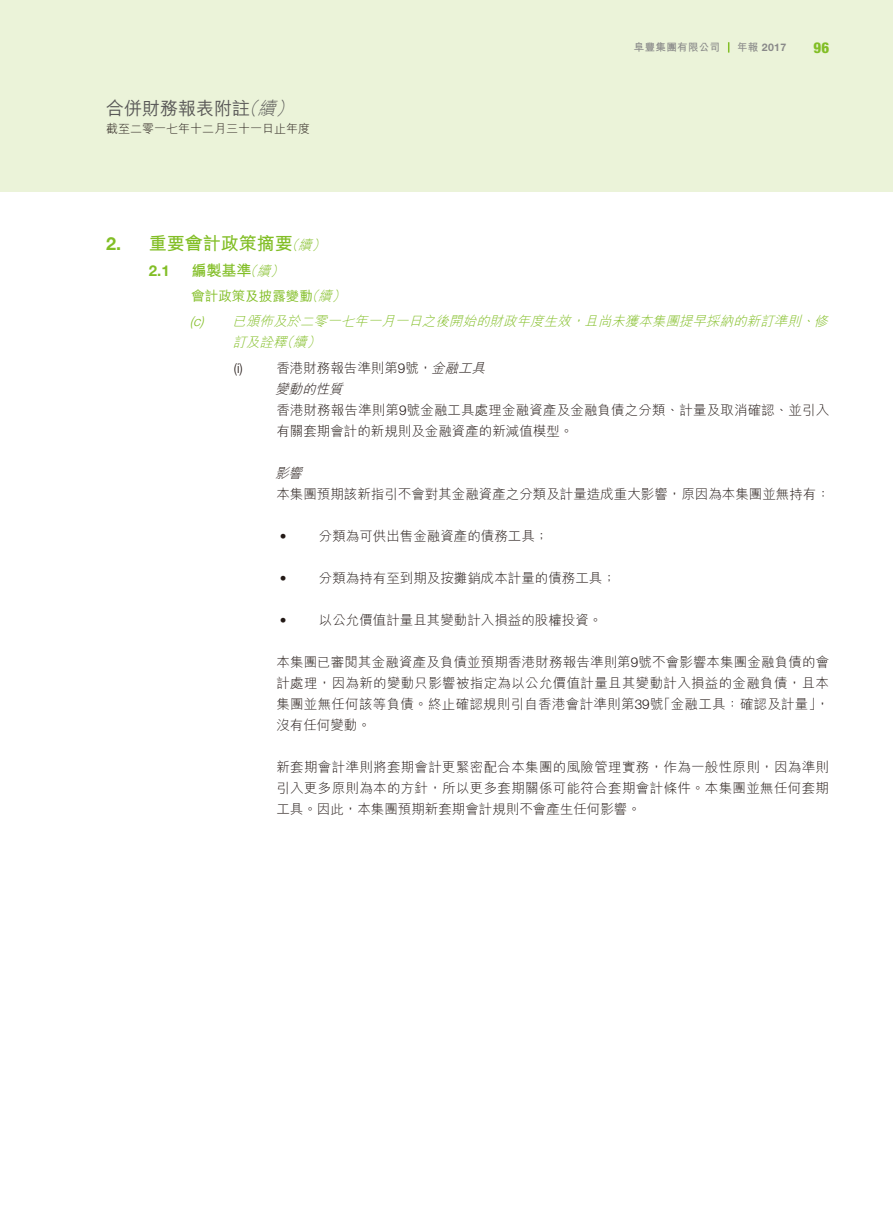
<style>
.page{position:relative;width:893px;height:1212px;background:#fff}
.page>*{position:absolute;margin:0;border:0;box-sizing:border-box;transform-origin:0 0}
.t1{font:500 18px "M Hei HK";color:#595857}
.t2{font:700 18px "M Hei HK";color:#82be26}
.t3{font:italic 300 18px "M Hei HK";color:#595857}
.t4{font:700 18px "Helvetica Neue LT Std";color:#82be26}
.t5{font:700 15px "M Hei HK";color:#82be26}
.t6{font:700 15px "Helvetica Neue LT Std";color:#82be26}
.t7{font:800 condensed 15px "Helvetica Neue LT Std";color:#82be26}
.t8{font:300 13.5px/21px "M Hei HK";color:#231916}
.t9{font:italic 300 13.5px "M Hei HK";color:#82be26}
.t10{font:500 13.5px "M Hei HK";color:#82be26}
.t11{font:300 13.5px "Helvetica Neue LT Std";color:#231916}
.t12{font:italic 300 13.5px "Helvetica Neue LT Std";color:#82be26}
.t13{font:italic 300 13.5px "M Hei HK";color:#231916}
.t14{font:300 12px "M Hei HK";color:#231916}
.t15{font:700 10.5px "M Hei HK";letter-spacing:.03em;color:#898989}
.t16{font:700 10.5px "Helvetica Neue LT Std";color:#898989}
.s1{font-weight:300;font-style:italic}
.s2{font-family:"M Hei HK"}
.s3{font-style:italic;color:#82be26}
.s4{font-family:"Helvetica Neue LT Std"}
.s5{font-style:italic}
</style>
<div class="page">
<div style="left:0;top:0;width:893px;height:192px;background:#ebf3d9"></div>
<h1 class="t1" style="left:106px;top:95px;width:175px">合併財務報表附註<span class="s1">續</span></h1>
<h1 class="t3" style="left:239px;top:99px;width:24px">（</h1>
<h1 class="t3" style="left:275px;top:99px;width:24px">(</h1>
<p class="t14" style="left:106px;top:122px;width:205px">截至二零一七年十二月三十一日止年度</p>
<h1 class="t4" style="left:106px;top:232px;width:17px">2.</h1>
<h1 class="t2" style="left:149px;top:230px;width:145px">重要會計政策摘要</h1>
<p class="t9" style="left:298px;top:238px;width:19px">續</p>
<p class="t9" style="left:285px;top:238px;width:19px">（</p>
<p class="t9" style="left:312px;top:238px;width:19px">(</p>
<p class="t6" style="left:149px;top:261px;width:22px">2.1</p>
<p class="t5" style="left:191px;top:259px;width:61px">編製基準</p>
<p class="t9" style="left:257px;top:264px;width:19px">續</p>
<p class="t9" style="left:243px;top:264px;width:19px">（</p>
<p class="t9" style="left:270px;top:264px;width:19px">(</p>
<p class="t10" style="left:191px;top:286px;width:145px">會計政策及披露變動<span class="s1">續</span></p>
<p class="t9" style="left:305px;top:289px;width:19px">（</p>
<p class="t9" style="left:332px;top:289px;width:19px">(</p>
<p class="t15" style="left:634px;top:40px;width:88px">阜豐集團有限公司</p>
<p class="t16" style="left:737px;top:41px;width:51px"><span class="s2">年報</span> 2017</p>
<p class="t7" style="left:814px;top:38px;width:17px">96</p>
<p class="t12" style="left:190px;top:313px;width:16px">c(</p>
<p class="t12" style="left:200px;top:313px;width:5px">)</p>
<p class="t9" style="left:232px;top:314px;width:343px">已頒佈及於二零一七年一月一日之後開始的財政年度生效</p>
<p class="t9" style="left:584px;top:314px;width:221px">且尚未獲本集團提早採納的新訂準則</p>
<p class="t9" style="left:814px;top:314px;width:19px">修</p>
<p class="t9" style="left:571px;top:314px;width:19px">，</p>
<p class="t9" style="left:801px;top:314px;width:19px">、</p>
<p class="t9" style="left:232px;top:335px;width:79px">訂及詮釋續</p>
<p class="t8" style="left:276px;top:330px;width:214px;line-height:25.2px"><span class="s3">（<br></span>香港財務報告準則第號<span class="s4">9</span> ，<span class="s5">金融工具</span></p>
<p class="t9" style="left:307px;top:335px;width:19px">(</p>
<p class="t11" style="left:234px;top:359px;width:11px">) i(</p>
<p class="t8" style="left:275px;top:378px;width:556px"><span class="s5">變動的性質<br></span>香港財務報告準則第<span class="s4">9</span>號金融工具處理金融資產及金融負債之分類、計量及取消確認、並引入有關套期會計的新規則及金融資產的新減值模型。</p>
<p class="t13" style="left:275px;top:466px;width:32px">影響</p>
<p class="t8" style="left:276px;top:483px;width:555px">本集團預期該新指引不會對其金融資產之分類及計量造成重大影響，原因為本集團並無持有：</p>
<p class="t8" style="left:319px;top:525px;width:231px">分類為可供出售金融資產的債務工具;</p>
<p class="t11" style="left:280px;top:527px;width:8px">•</p>
<p class="t11" style="left:280px;top:569px;width:8px">•</p>
<p class="t8" style="left:319px;top:567px;width:298px">分類為持有至到期及按攤銷成本計量的債務工具;</p>
<p class="t8" style="left:319px;top:609px;width:285px">以公允價值計量且其變動計入損益的股權投資。</p>
<p class="t11" style="left:280px;top:611px;width:8px">•</p>
<p class="t8" style="left:276px;top:651px;width:554px;text-align:justify">本集團已審閱其金融資產及負債並預期香港財務報告準則第<span class="s4">9</span>號不會影響本集團金融負債的會計處理，因為新的變動只影響被指定為以公允價值計量且其變動計入損益的金融負債，且本集團並無任何該等負債。終止確認規則引自香港會計準則第<span class="s4">39</span> 「號金融工具：確認及計量，「沒有任何變動。</p>
<p class="t8" style="left:276px;top:756px;width:554px;text-align:justify">新套期會計準則將套期會計更緊密配合本集團的風險管理實務，作為一般性原則，因為準則引入更多原則為本的方針，所以更多套期關係可能符合套期會計條件。本集團並無任何套期工具。因此，本集團預期新套期會計規則不會產生任何影響。</p>
</div>
